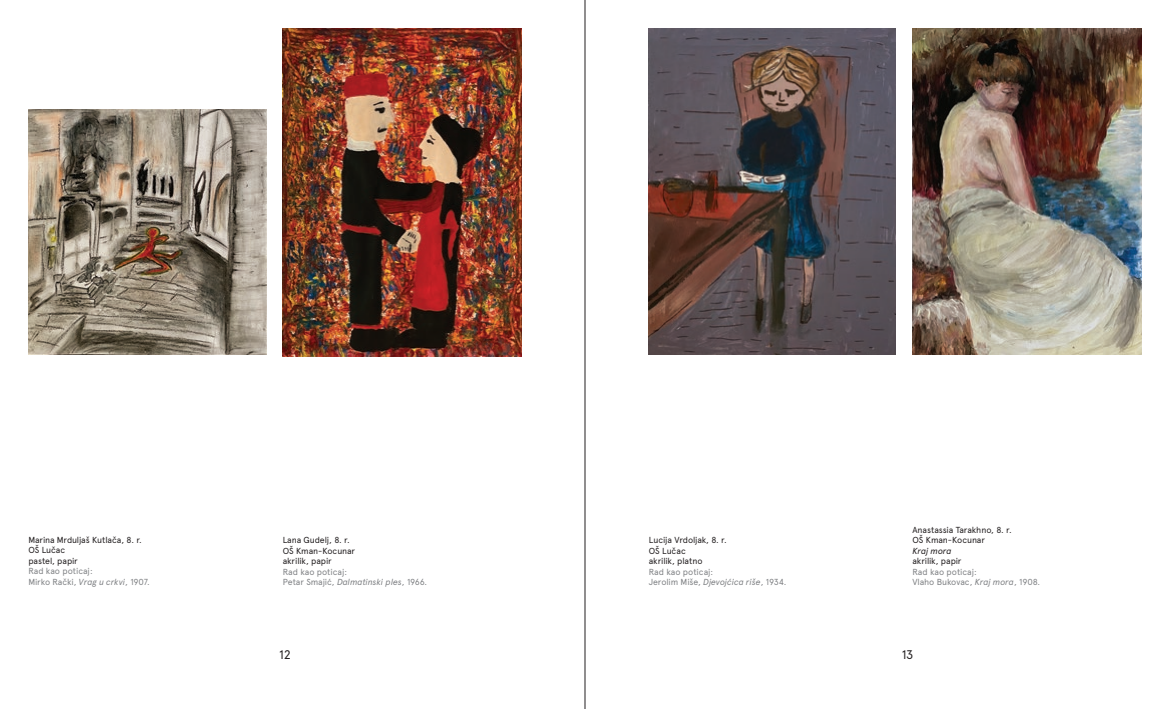
<style>
.page{position:relative;width:1170px;height:709px;background:#fff}
.page>*{position:absolute;margin:0;border:0;box-sizing:border-box;transform-origin:0 0}
.t1{font:12.5px "Apercu Pro";color:#231f20}
.t2{font:8.75px "Apercu Pro";letter-spacing:-.01em;color:#231f20}
.t3{font:8.75px "Apercu Pro";letter-spacing:-.01em;color:#808285}
.t4{font:italic 8.75px "Apercu Pro";letter-spacing:-.01em;color:#231f20}
.s1{font-style:italic}
</style>
<div class="page">
<hr style="left:584px;top:0;width:1px;height:709px;background:#231f20">
<img style="left:912px;top:28px;width:229px;height:327px">
<img style="left:648px;top:28px;width:247px;height:327px">
<img style="left:28px;top:110px;width:238px;height:244px">
<img style="left:283px;top:28px;width:238px;height:328px">
<p class="t2" style="left:28px;top:533px;width:115px">Marina Mrduljaš Kutlača, 8. r.</p>
<p class="t2" style="left:28px;top:544px;width:38px">OŠ Lučac</p>
<p class="t2" style="left:28px;top:554px;width:51px">pastel, papir</p>
<p class="t3" style="left:28px;top:565px;width:66px">Rad kao poticaj:</p>
<p class="t3" style="left:28px;top:575px;width:123px">Mirko Rački, <span class="s1">Vrag u crkvi</span>, 1907.</p>
<p class="t2" style="left:283px;top:533px;width:68px">Lana Gudelj, 8. r.</p>
<p class="t2" style="left:283px;top:544px;width:74px">OŠ Kman-Kocunar</p>
<p class="t2" style="left:283px;top:554px;width:51px">akrilik, papir</p>
<p class="t3" style="left:283px;top:565px;width:66px">Rad kao poticaj:</p>
<p class="t3" style="left:283px;top:575px;width:146px">Petar Smajić, <span class="s1">Dalmatinski ples</span>, 1966.</p>
<p class="t2" style="left:648px;top:533px;width:80px">Lucija Vrdoljak, 8. r.</p>
<p class="t2" style="left:648px;top:544px;width:38px">OŠ Lučac</p>
<p class="t2" style="left:648px;top:554px;width:55px">akrilik, platno</p>
<p class="t3" style="left:648px;top:565px;width:66px">Rad kao poticaj:</p>
<p class="t3" style="left:648px;top:575px;width:139px">Jerolim Miše, <span class="s1">Djevojćica riše</span>, 1934.</p>
<p class="t2" style="left:912px;top:523px;width:101px">Anastassia Tarakhno, 8. r.</p>
<p class="t2" style="left:912px;top:533px;width:74px">OŠ Kman-Kocunar</p>
<p class="t4" style="left:912px;top:544px;width:41px">Kraj mora</p>
<p class="t2" style="left:912px;top:554px;width:51px">akrilik, papir</p>
<p class="t3" style="left:912px;top:565px;width:66px">Rad kao poticaj:</p>
<p class="t3" style="left:912px;top:575px;width:129px">Vlaho Bukovac, <span class="s1">Kraj mora</span>, 1908.</p>
<h1 class="t1" style="left:279px;top:645px;width:13px">12</h1>
<h1 class="t1" style="left:901px;top:645px;width:13px">13</h1>
</div>
